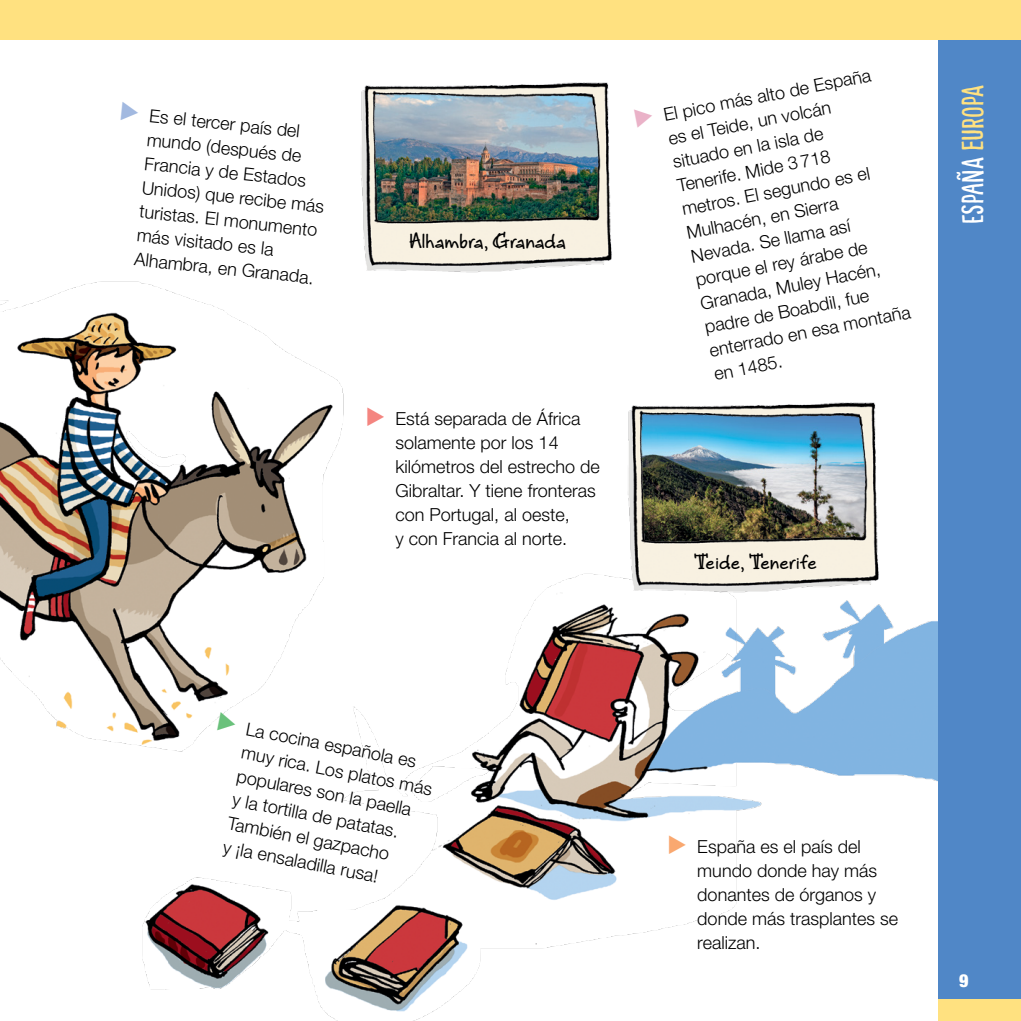
<style>
.page{position:relative;width:1021px;height:1021px;background:#fff}
.page>*{position:absolute;margin:0;border:0;box-sizing:border-box;transform-origin:0 0}
.t1{font:30px "Pinto NO 01";color:#fff}
.Txt_Polaroid{font:700 21px "Bruno JB Std";color:#000}
.texto_curiosidades{font:300 18px/24px "Helvetica Neue LT Std";color:#000}
.t2{font:900 condensed 18px "Helvetica Neue LT Std";color:#fff}
.s1{color:#a2b9e0}
.s2{color:#f48580}
.s3{color:#eab2c8}
.s4{color:#ffe180}
.s5{color:#6ac17b}
.s6{color:#f9a870}
</style>
<div class="page">
<img style="left:0;top:39px;width:938px;height:981px">
<img style="left:620px;top:399px;width:269px;height:204px">
<img style="left:353px;top:80px;width:269px;height:203px">
<div style="left:938px;top:0;width:82px;height:1020px;background:#5087c7"></div>
<div style="left:0;top:0;width:1020px;height:39px;background:#ffe180"></div>
<div style="left:938px;top:999px;width:82px;height:21px;background:#ffe180"></div>
<p class="texto_curiosidades" style="left:151px;top:103px;width:185px;text-indent:-30px;rotate:6deg"><span class="s1">▶</span> Es el tercer país del mundo (después de<br>Francia y de Estados<br>Unidos) que recibe más turistas. El monumento más visitado es la<br>Alhambra, en Granada.</p>
<p class="Txt_Polaroid" style="left:408px;top:228px;width:159px">Alhambra, Granada</p>
<p class="texto_curiosidades" style="left:395px;top:406px;width:206px;text-indent:-30px"><span class="s2">▶</span> Está separada de África solamente por los 14 kilómetros del estrecho de<br>Gibraltar. Y tiene fronteras con Portugal, al oeste,<br>y con Francia al norte.</p>
<p class="texto_curiosidades" style="left:661px;top:103px;width:212px;text-indent:-30px;rotate:-11deg"><span class="s3">▶</span> El pico más alto de España es el Teide, un volcán situado en la isla de<br>Tenerife. Mide 3 718 metros. El segundo es el<br>Mulhacén, en Sierra<br>Nevada. Se llama así porque el rey árabe de<br>Granada, Muley Hacén, padre de Boabdil, fue enterrado en esa montaña en 1485.</p>
<p class="Txt_Polaroid" style="left:694px;top:549px;width:124px">Teide, Tenerife</p>
<p class="t1" style="left:955px;top:224px;width:141px;rotate:-90deg">ESPAÑA <span class="s4">EUROPA</span></p>
<p class="texto_curiosidades" style="left:249px;top:716px;width:196px;text-indent:-30px;rotate:11deg"><span class="s5">▶</span> La cocina española es muy rica. Los platos más populares son la paella<br>y la tortilla de patatas.<br>También el gazpacho<br>y ¡la ensaladilla rusa!</p>
<p class="texto_curiosidades" style="left:697px;top:834px;width:202px;text-indent:-30px"><span class="s6">▶</span> España es el país del mundo donde hay más donantes de órganos y donde más trasplantes se realizan.</p>
<p class="t2" style="left:959px;top:969px;width:11px">9</p>
</div>
